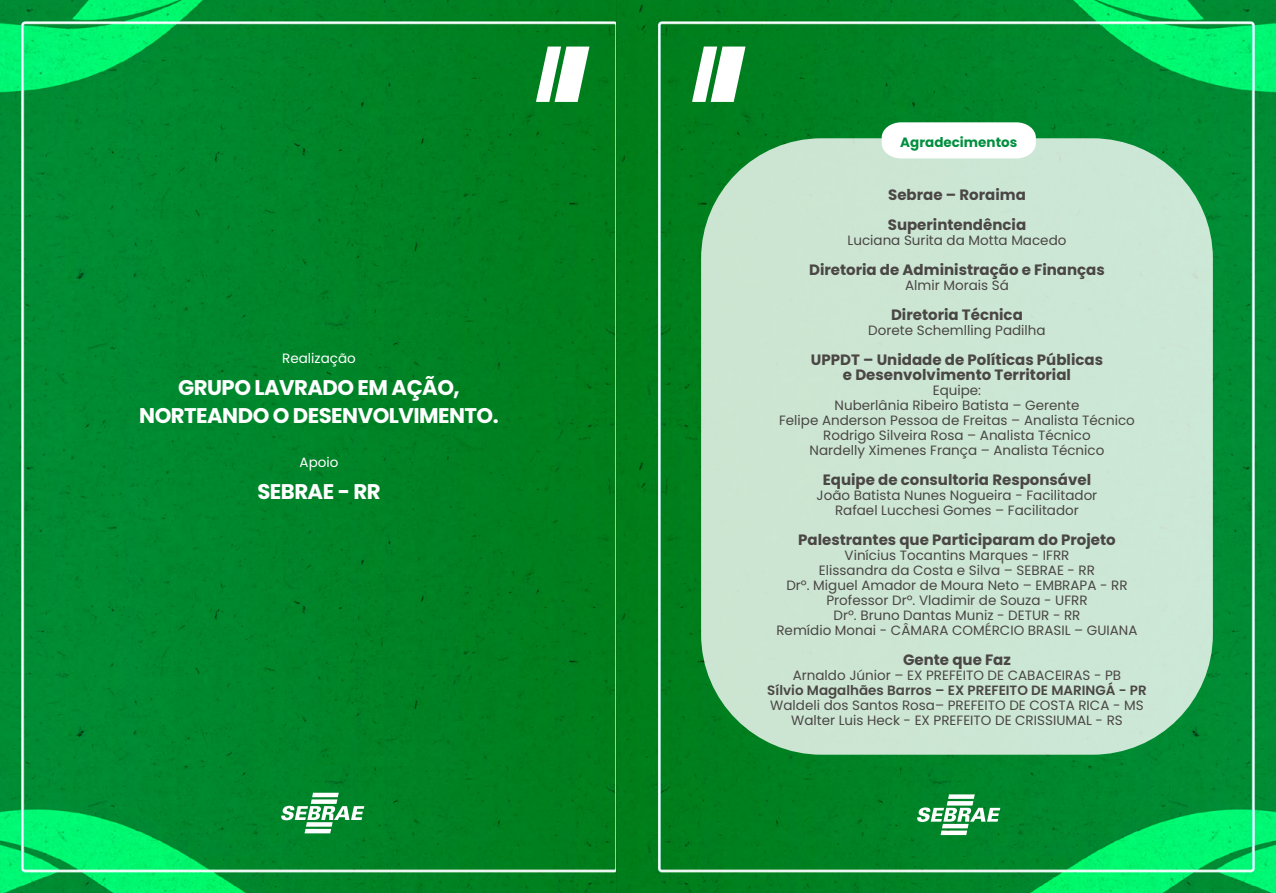
<style>
.page{position:relative;width:1276px;height:893px;background:#fff}
.page>*{position:absolute;margin:0;border:0;box-sizing:border-box;transform-origin:0 0}
.t1{font:700 21.3px/27.6px "Poppins";letter-spacing:-.025em;color:#fff;text-align:center}
.t2{font:700 15px/30px "Poppins";color:#4a4644}
.t3{font:13.5px/15px "Poppins";color:#4a4644;text-align:center}
.t4{font:600 13.5px "Poppins";color:#4a4644}
.t5{font:13.5px "Poppins";color:#fff}
.t6{font:700 13.5px "Poppins";color:#008f3f}
</style>
<div class="page">
<img style="left:0;top:0;width:616px;height:893px">
<img style="left:616px;top:0;width:660px;height:893px">
<svg style="left:281px;top:793px;width:83px;height:40px"></svg>
<div style="left:701px;top:138px;width:512px;height:617px;background:#cce6d4;border-radius:120px"></div>
<svg style="left:917px;top:794px;width:83px;height:41px"></svg>
<svg style="left:881px;top:122px;width:155px;height:36px"></svg>
<svg style="left:692px;top:47px;width:53px;height:55px"></svg>
<svg style="left:536px;top:47px;width:53px;height:55px"></svg>
<p class="t5" style="left:282px;top:350px;width:75px">Realização</p>
<h1 class="t1" style="left:139px;top:374px;width:361px">GRUPO LAVRADO EM AÇÃO,<br>NORTEANDO O DESENVOLVIMENTO.</h1>
<p class="t5" style="left:299px;top:455px;width:40px">Apoio</p>
<h1 class="t1" style="left:257px;top:478px;width:125px">SEBRAE - RR</h1>
<p class="t6" style="left:900px;top:135px;width:119px">Agradecimentos</p>
<p class="t2" style="left:888px;top:180px;width:140px">Sebrae – Roraima<br>Superintendência</p>
<p class="t3" style="left:847px;top:233px;width:220px">Luciana Surita da Motta Macedo</p>
<p class="t2" style="left:809px;top:255px;width:297px">Diretoria de Administração e Finanças</p>
<p class="t3" style="left:905px;top:278px;width:105px">Almir Morais Sá</p>
<p class="t2" style="left:891px;top:300px;width:133px">Diretoria Técnica</p>
<p class="t3" style="left:868px;top:323px;width:179px">Dorete Schemlling Padilha</p>
<p class="t2" style="left:811px;top:352px;width:294px;line-height:15px;text-align:center">UPPDT – Unidade de Políticas Públicas e Desenvolvimento Territorial</p>
<p class="t3" style="left:779px;top:383px;width:357px">Equipe:<br>Nuberlânia Ribeiro Batista – Gerente<br>Felipe Anderson Pessoa de Freitas – Analista Técnico Rodrigo Silveira Rosa – Analista Técnico<br>Nardelly Ximenes França – Analista Técnico</p>
<p class="t2" style="left:822px;top:465px;width:270px">Equipe de consultoria Responsável</p>
<p class="t3" style="left:816px;top:488px;width:282px">João Batista Nunes Nogueira - Facilitador<br>Rafael Lucchesi Gomes – Facilitador</p>
<p class="t2" style="left:798px;top:525px;width:319px">Palestrantes que Participaram do Projeto</p>
<p class="t3" style="left:776px;top:548px;width:363px">Vinícius Tocantins Marques - IFRR<br>Elissandra da Costa e Silva – SEBRAE - RR<br>Drº. Miguel Amador de Moura Neto – EMBRAPA - RR Professor Drº. Vladimir de Souza - UFRR<br>Drº. Bruno Dantas Muniz - DETUR - RR<br>Remídio Monai - CÂMARA COMÉRCIO BRASIL – GUIANA</p>
<p class="t2" style="left:903px;top:645px;width:109px">Gente que Faz</p>
<p class="t3" style="left:792px;top:668px;width:330px">Arnaldo Júnior – EX PREFEITO DE CABACEIRAS - PB</p>
<p class="t4" style="left:767px;top:683px;width:381px">Sílvio Magalhães Barros – EX PREFEITO DE MARINGÁ - PR</p>
<p class="t3" style="left:770px;top:698px;width:375px">Waldeli dos Santos Rosa– PREFEITO DE COSTA RICA - MS<br>Walter Luis Heck - EX PREFEITO DE CRISSIUMAL - RS</p>
</div>
